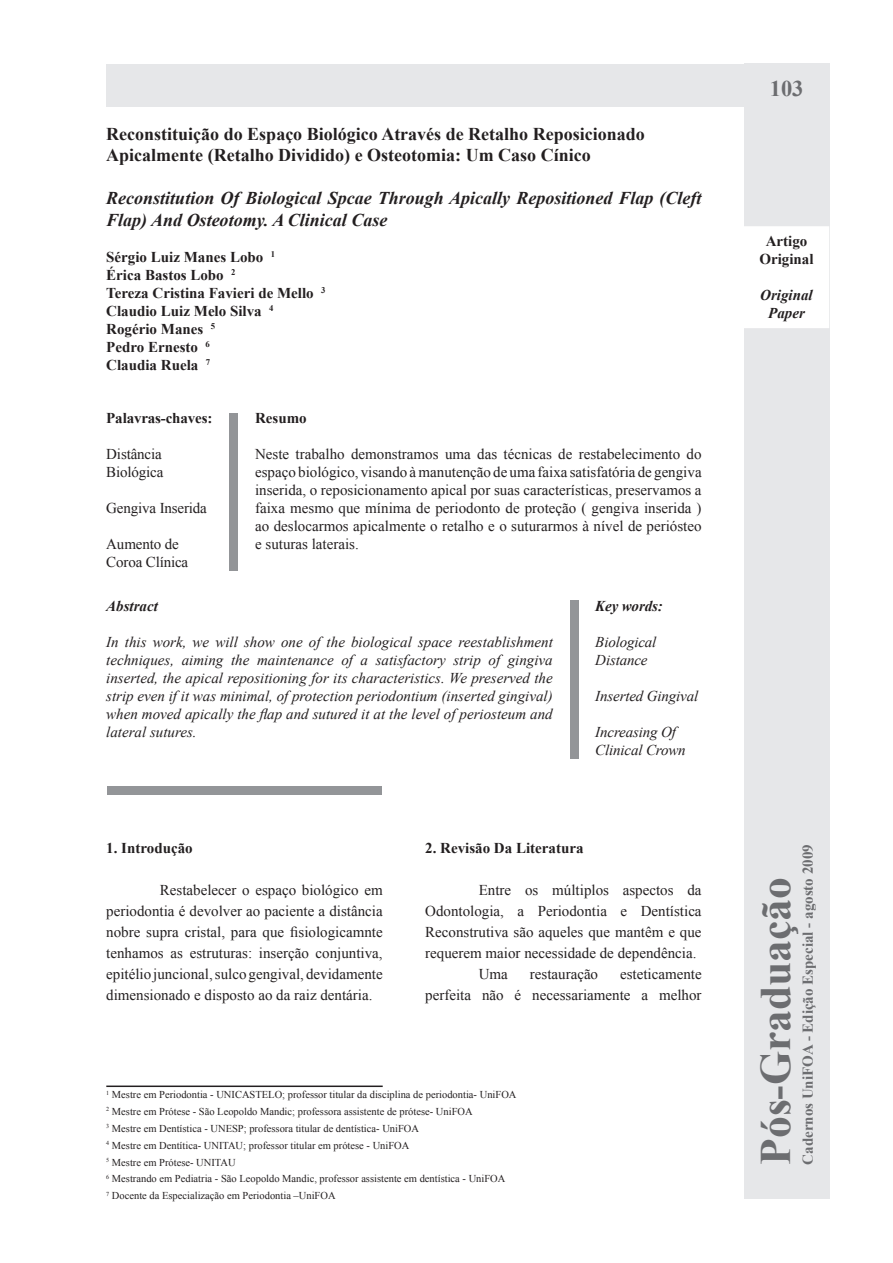
<style>
.page{position:relative;width:893px;height:1263px;background:#fff}
.page>*{position:absolute;margin:0;border:0;box-sizing:border-box;transform-origin:0 0}
.t1{font:700 43.5px "Times New Roman";color:#6c6d70}
.t2{font:700 22.5px "Times New Roman";color:#6c6d70}
.t3{font:700 18px/21.6px "Times New Roman";color:#231f20}
.t4{font:italic 700 18px/21.6px "Times New Roman";color:#231f20}
.t5{font:15px/18px "Times New Roman";color:#231f20}
.t6{font:italic 15px/18px "Times New Roman";letter-spacing:-.01em;color:#231f20}
.t7{font:700 15px/18px "Times New Roman";color:#231f20}
.t8{font:700 15px "Times New Roman";color:#6c6d70}
.t9{font:italic 700 15px/18px "Times New Roman";color:#231f20;text-align:center}
.t10{font:10.5px/16.8px "Times New Roman";color:#231f20}
</style>
<div class="page">
<div style="left:744px;top:64px;width:85px;height:1135px;background:#e6e7e9"></div>
<div style="left:106px;top:64px;width:654px;height:42px;background:#e6e7e9"></div>
<hr style="left:106px;top:1085px;width:277px;height:2px;background:#231f20">
<div style="left:107px;top:786px;width:275px;height:8px;background:#939598"></div>
<div style="left:570px;top:601px;width:9px;height:158px;background:#939598"></div>
<div style="left:229px;top:413px;width:9px;height:157px;background:#939598"></div>
<div style="left:744px;top:227px;width:84px;height:100px;background:#fff"></div>
<div style="left:744px;top:226px;width:85px;height:102px;border:2px solid #fff"></div>
<p class="t3" style="left:106px;top:122px;width:540px">Reconstituição do Espaço Biológico Através de Retalho Reposicionado<br>Apicalmente (Retalho Dividido) e Osteotomia: Um Caso Cínico</p>
<p class="t4" style="left:106px;top:187px;width:597px">Reconstitution Of Biological Spcae Through Apically Repositioned Flap (Cleft<br>Flap) And Osteotomy. A Clinical Case</p>
<p class="t7" style="left:106px;top:247px;width:221px">Sérgio Luiz Manes Lobo <sup>1<br></sup>Érica Bastos Lobo <sup>2<br></sup>Tereza Cristina Favieri de Mello <sup>3<br></sup>Claudio Luiz Melo Silva <sup>4<br></sup>Rogério Manes <sup>5<br></sup>Pedro Ernesto <sup>6<br></sup>Claudia Ruela <sup>7</sup></p>
<p class="t7" style="left:106px;top:409px;width:108px">Palavras-chaves:</p>
<p class="t5" style="left:106px;top:445px;width:59px">Distância<br>Biológica</p>
<p class="t5" style="left:106px;top:499px;width:102px">Gengiva Inserida</p>
<p class="t5" style="left:106px;top:535px;width:83px">Aumento de<br>Coroa Clínica</p>
<p class="t7" style="left:255px;top:409px;width:53px">Resumo</p>
<p class="t5" style="left:255px;top:445px;width:448px;text-align:justify">Neste trabalho demonstramos uma das técnicas de restabelecimento do espaço biológico, visando à manutenção de uma faixa satisfatória de gengiva inserida, o reposicionamento apical por suas características, preservamos a faixa mesmo que mínima de periodonto de proteção ( gengiva inserida ) ao deslocarmos apicalmente o retalho e o suturarmos à nível de periósteo e suturas laterais.</p>
<p class="t9" style="left:106px;top:597px;width:53px">Abstract</p>
<p class="t6" style="left:106px;top:633px;width:448px;text-align:justify">In this work, we will show one of the biological space reestablishment techniques, aiming the maintenance of a satisfactory strip of gingiva inserted, the apical repositioning for its characteristics. We preserved the strip even if it was minimal, of protection periodontium (inserted gingival) when moved apically the flap and sutured it at the level of periosteum and lateral sutures.</p>
<p class="t9" style="left:595px;top:596px;width:69px">Key words:</p>
<p class="t6" style="left:595px;top:632px;width:63px">Biological<br>Distance</p>
<p class="t6" style="left:595px;top:686px;width:105px">Inserted Gingival</p>
<p class="t6" style="left:595px;top:722px;width:92px">Increasing Of<br>Clinical Crown</p>
<p class="t7" style="left:106px;top:839px;width:88px">1. Introdução</p>
<p class="t5" style="left:106px;top:879px;width:278px;line-height:21px;text-align:justify;text-indent:54px">Restabelecer o espaço biológico em periodontia é devolver ao paciente a distância nobre supra cristal, para que fisiologicamnte tenhamos as estruturas: inserção conjuntiva, epitélio juncional, sulco gengival, devidamente dimensionado e disposto ao da raiz dentária.</p>
<p class="t7" style="left:425px;top:839px;width:160px">2. Revisão Da Literatura</p>
<p class="t5" style="left:479px;top:881px;width:224px">Entre os múltiplos aspectos da</p>
<p class="t5" style="left:425px;top:902px;width:278px">Odontologia, a Periodontia e Dentística</p>
<p class="t5" style="left:425px;top:923px;width:278px">Reconstrutiva são aqueles que mantêm e que</p>
<p class="t5" style="left:425px;top:944px;width:273px">requerem maior necessidade de dependência.</p>
<p class="t5" style="left:479px;top:965px;width:31px">Uma</p>
<p class="t5" style="left:530px;top:965px;width:70px">restauração</p>
<p class="t5" style="left:425px;top:963px;width:278px;line-height:21px;text-align:right">esteticamente<br>perfeita não é necessariamente a melhor</p>
<p class="t10" style="left:106px;top:1086px;width:412px"><sup>1</sup> Mestre em Periodontia - UNICASTELO; professor titular da disciplina de periodontia- UniFOA <sup>2</sup> Mestre em Prótese - São Leopoldo Mandic; professora assistente de prótese- UniFOA<br><sup>3</sup> Mestre em Dentística - UNESP; professora titular de dentística- UniFOA<br><sup>4</sup> Mestre em Dentítica- UNITAU; professor titular em prótese - UniFOA<br><sup>5</sup> Mestre em Prótese- UNITAU<br><sup>6</sup> Mestrando em Pediatria - São Leopoldo Mandic, professor assistente em dentística - UniFOA<br><sup>7</sup> Docente da Especialização em Periodontia –UniFOA</p>
<h2 class="t2" style="left:770px;top:73px;width:35px">103</h2>
<p class="t7" style="left:759px;top:232px;width:56px;text-align:center">Artigo<br>Original</p>
<p class="t9" style="left:760px;top:286px;width:54px">Original<br>Paper</p>
<p class="t8" style="left:797px;top:1165px;width:322px;rotate:-90deg">Cadernos UniFOA - Edição Especial - agosto 2009</p>
<h1 class="t1" style="left:745px;top:1165px;width:289px;rotate:-90deg">Pós-Graduação</h1>
</div>
